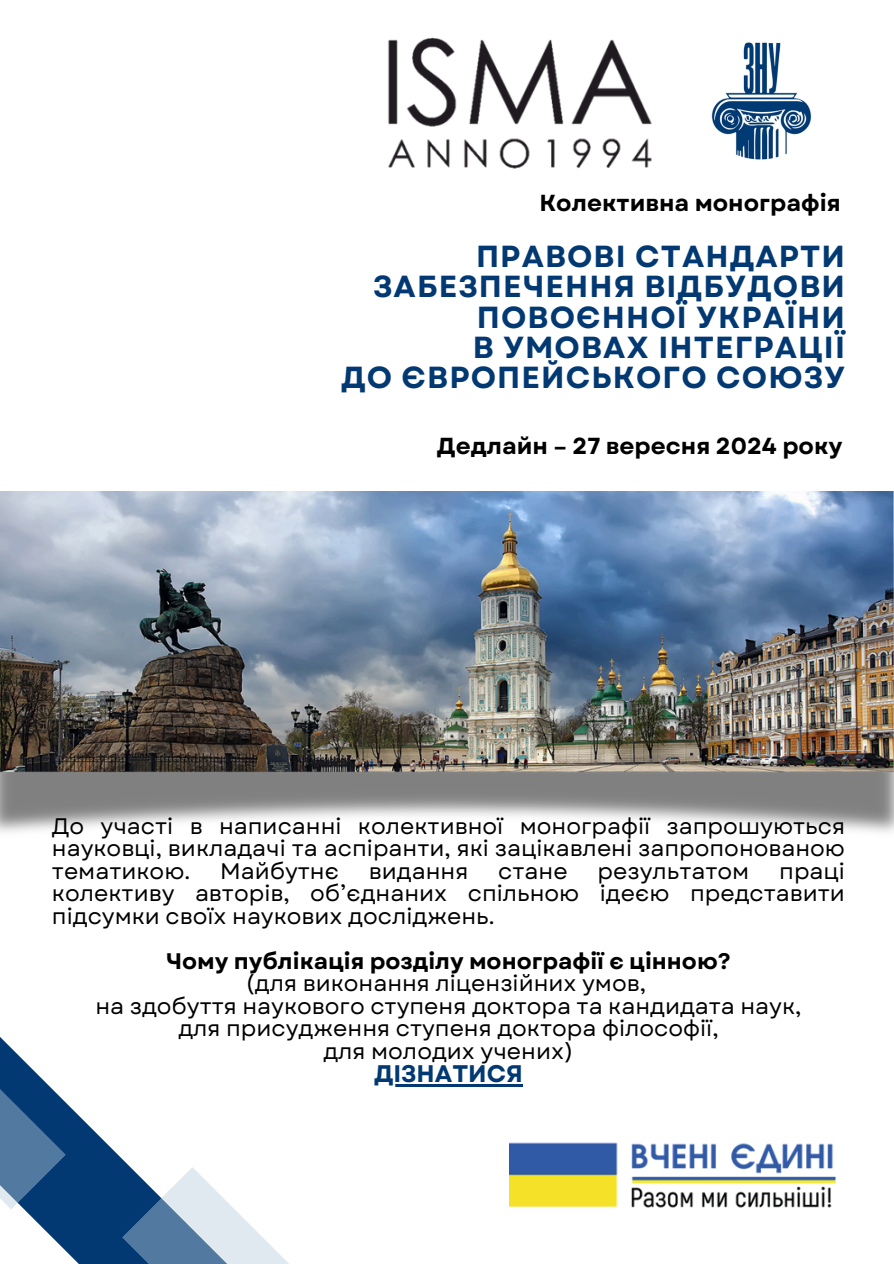
<style>
.page{position:relative;width:894px;height:1264px;background:#fff}
.page>*{position:absolute;margin:0;border:0;box-sizing:border-box;transform-origin:0 0}
.t1{font:700 30.45px/30.3px "Garet";letter-spacing:.035em;color:#023972;text-align:right}
.t2{font:700 24px "Garet";color:#023972}
.t3{font:700 23.1px "Garet";color:#000}
.t4{font:22.5px/22.5px "Garet";color:#000;text-align:justify}
.t5{font:700 22.5px "Garet";color:#000}
</style>
<div class="page">
<svg style="left:0;top:1037px;width:288px;height:226px"></svg>
<img style="left:711px;top:42px;width:101px;height:118px">
<img style="left:388px;top:37px;width:264px;height:132px">
<img style="left:0;top:491px;width:893px;height:341px">
<img style="left:509px;top:1142px;width:327px;height:66px">
<hr style="left:374px;top:1084px;width:148px;height:2px;background:#023972">
<p class="t3" style="left:539px;top:186px;width:303px">Колективна монографія</p>
<h2 class="t1" style="left:341px;top:241px;width:505px">ПРАВОВІ СТАНДАРТИ<br>ЗАБЕЗПЕЧЕННЯ ВІДБУДОВИ<br>ПОВОЄННОЇ УКРАЇНИ<br>В УМОВАХ ІНТЕГРАЦІЇ<br>ДО ЄВРОПЕЙСЬКОГО СОЮЗУ</h2>
<p class="t3" style="left:437px;top:429px;width:407px">Дедлайн – 27 вересня 2024 року</p>
<p class="t4" style="left:52px;top:814px;width:794px">До участі в написанні колективної монографії запрошуються науковці, викладачі та аспіранти, які зацікавлені запропонованою тематикою.</p>
<p class="t4" style="left:220px;top:859px;width:120px">Майбутнє</p>
<p class="t4" style="left:369px;top:859px;width:101px">видання</p>
<p class="t4" style="left:498px;top:859px;width:71px">стане</p>
<p class="t4" style="left:597px;top:859px;width:153px">результатом</p>
<p class="t4" style="left:52px;top:859px;width:794px;text-indent:727px">праці колективу авторів, об’єднаних спільною ідеєю представити підсумки своїх наукових досліджень.</p>
<p class="t5" style="left:166px;top:944px;width:566px">Чому публікація розділу монографії є цінною?</p>
<p class="t4" style="left:245px;top:972px;width:402px">(для виконання ліцензійних умов,</p>
<p class="t4" style="left:95px;top:994px;width:707px">на здобуття наукового ступеня доктора та кандидата наук,</p>
<p class="t4" style="left:178px;top:1017px;width:541px">для присудження ступеня доктора філософії,</p>
<p class="t4" style="left:323px;top:1039px;width:252px">для молодих учених)</p>
<p class="t2" style="left:374px;top:1056px;width:150px">ДІЗНАТИСЯ</p>
</div>
